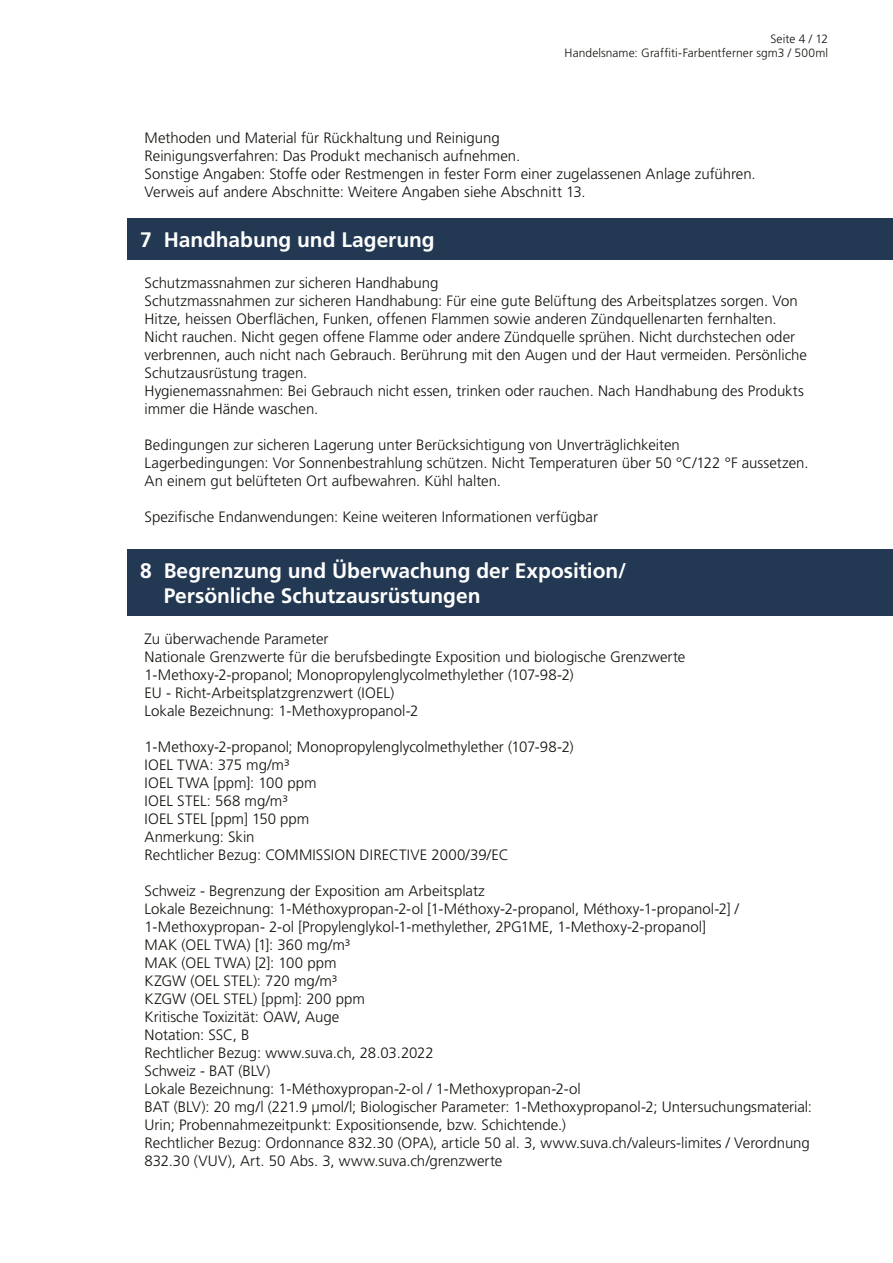
<style>
.page{position:relative;width:893px;height:1263px;background:#fff}
.page>*{position:absolute;margin:0;border:0;box-sizing:border-box;transform-origin:0 0}
.t1{font:700 21px/25.2px "Frutiger LT Std";letter-spacing:-.005em;color:#fff}
.t2{font:300 15px/18px "Frutiger LT Std";color:#12120d}
.t3{font:300 12px/14.4px "Frutiger LT Std";letter-spacing:.005em;color:#12120d;text-align:right}
</style>
<div class="page">
<div style="left:128px;top:218px;width:765px;height:42px;background:#233852"></div>
<div style="left:128px;top:549px;width:765px;height:67px;background:#233852"></div>
<p class="t3" style="left:565px;top:32px;width:265px">Seite 4 / 12<br>Handelsname: Graffiti-Farbentferner sgm3 / 500ml</p>
<p class="t2" style="left:145px;top:129px;width:613px">Methoden und Material für Rückhaltung und Reinigung<br>Reinigungsverfahren: Das Produkt mechanisch aufnehmen.<br>Sonstige Angaben: Stoffe oder Restmengen in fester Form einer zugelassenen Anlage zuführen.<br>Verweis auf andere Abschnitte: Weitere Angaben siehe Abschnitt 13.</p>
<h1 class="t1" style="left:140px;top:227px;width:296px">7 Handhabung und Lagerung</h1>
<p class="t2" style="left:145px;top:274px;width:664px">Schutzmassnahmen zur sicheren Handhabung<br>Schutzmassnahmen zur sicheren Handhabung: Für eine gute Belüftung des Arbeitsplatzes sorgen. Von Hitze, heissen Oberflächen, Funken, offenen Flammen sowie anderen Zündquellenarten fernhalten.<br>Nicht rauchen. Nicht gegen offene Flamme oder andere Zündquelle sprühen. Nicht durchstechen oder verbrennen, auch nicht nach Gebrauch. Berührung mit den Augen und der Haut vermeiden. Persönliche Schutzausrüstung tragen.<br>Hygienemassnahmen: Bei Gebrauch nicht essen, trinken oder rauchen. Nach Handhabung des Produkts immer die Hände waschen.</p>
<p class="t2" style="left:145px;top:436px;width:665px">Bedingungen zur sicheren Lagerung unter Berücksichtigung von Unverträglichkeiten<br>Lagerbedingungen: Vor Sonnenbestrahlung schützen. Nicht Temperaturen über 50 °C/122 °F aussetzen.<br>An einem gut belüfteten Ort aufbewahren. Kühl halten.</p>
<p class="t2" style="left:145px;top:508px;width:455px">Spezifische Endanwendungen: Keine weiteren Informationen verfügbar</p>
<h1 class="t1" style="left:164px;top:558px;width:464px;text-indent:-23px">8 Begrenzung und Überwachung der Exposition/<br>Persönliche Schutzausrüstungen</h1>
<p class="t2" style="left:145px;top:630px;width:542px">Zu überwachende Parameter<br>Nationale Grenzwerte für die berufsbedingte Exposition und biologische Grenzwerte 1-Methoxy-2-propanol; Monopropylenglycolmethylether (107-98-2)<br>EU - Richt-Arbeitsplatzgrenzwert (IOEL)<br>Lokale Bezeichnung: 1-Methoxypropanol-2</p>
<p class="t2" style="left:145px;top:738px;width:431px">1-Methoxy-2-propanol; Monopropylenglycolmethylether (107-98-2)<br>IOEL TWA: 375 mg/m³<br>IOEL TWA [ppm]: 100 ppm<br>IOEL STEL: 568 mg/m³<br>IOEL STEL [ppm] 150 ppm<br>Anmerkung: Skin<br>Rechtlicher Bezug: COMMISSION DIRECTIVE 2000/39/EC</p>
<p class="t2" style="left:145px;top:882px;width:669px">Schweiz - Begrenzung der Exposition am Arbeitsplatz<br>Lokale Bezeichnung: 1-Méthoxypropan-2-ol [1-Méthoxy-2-propanol, Méthoxy-1-propanol-2] / 1-Methoxypropan- 2-ol [Propylenglykol-1-methylether, 2PG1ME, 1-Methoxy-2-propanol]<br>MAK (OEL TWA) [1]: 360 mg/m³<br>MAK (OEL TWA) [2]: 100 ppm<br>KZGW (OEL STEL): 720 mg/m³<br>KZGW (OEL STEL) [ppm]: 200 ppm<br>Kritische Toxizität: OAW, Auge<br>Notation: SSC, B<br>Rechtlicher Bezug: www.suva.ch, 28.03.2022<br>Schweiz - BAT (BLV)<br>Lokale Bezeichnung: 1-Méthoxypropan-2-ol / 1-Methoxypropan-2-ol<br>BAT (BLV): 20 mg/l (221.9 μmol/l; Biologischer Parameter: 1-Methoxypropanol-2; Untersuchungsmaterial:<br>Urin; Probennahmezeitpunkt: Expositionsende, bzw. Schichtende.)<br>Rechtlicher Bezug: Ordonnance 832.30 (OPA), article 50 al. 3, www.suva.ch/valeurs-limites / Verordnung 832.30 (VUV), Art. 50 Abs. 3, www.suva.ch/grenzwerte</p>
</div>
